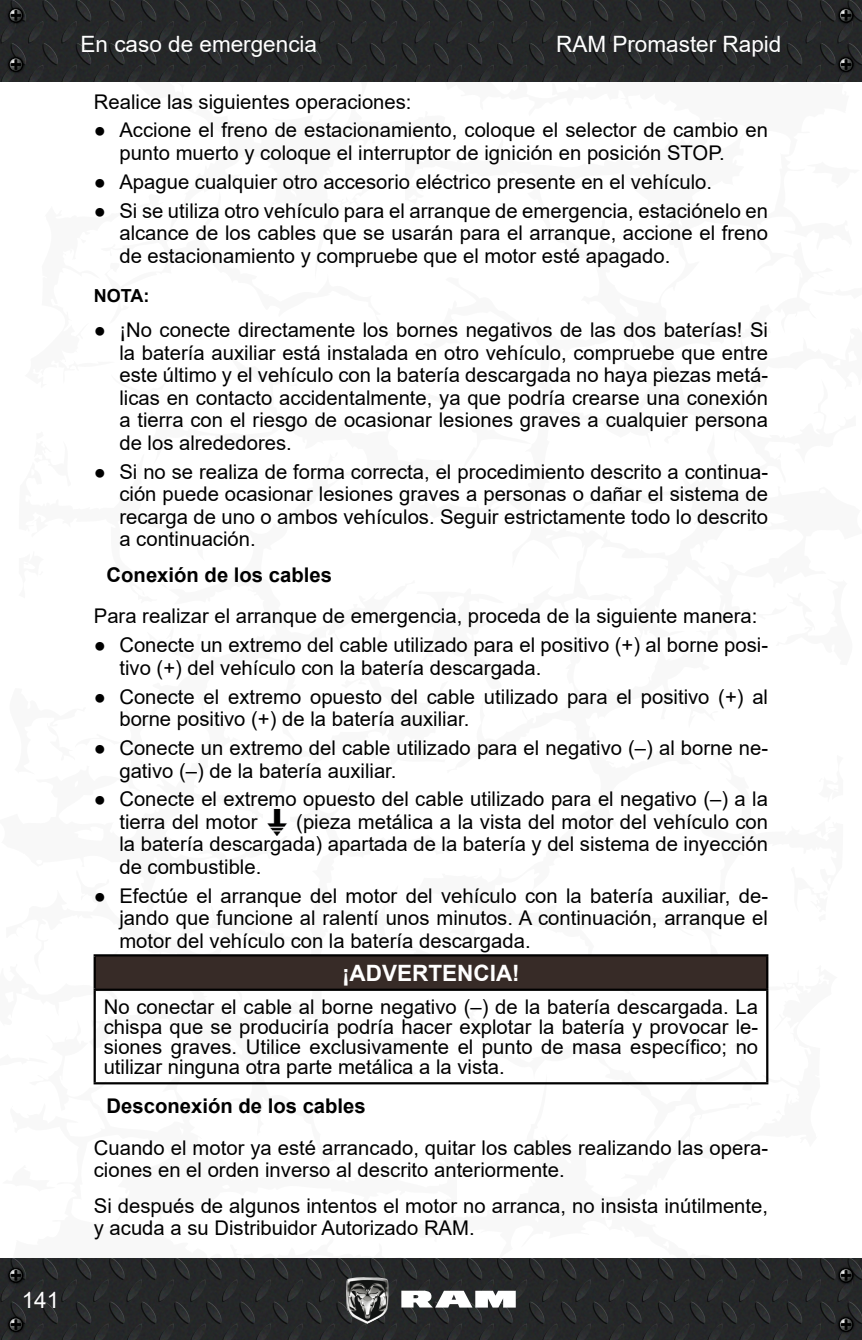
<style>
.page{position:relative;width:862px;height:1340px;background:#fff}
.page>*{position:absolute;margin:0;border:0;box-sizing:border-box;transform-origin:0 0}
.t1{font:22.5px "Arial";color:#fff}
.Adver_Preca_Título{font:700 22.5px "Arial";color:#fff}
.Adver_Preca_Texto{font:20.25px/22.5px "Arial";color:#000;text-align:justify}
._4_Normal{font:20.25px/22.5px "Arial";color:#000}
._3_Tercer_sub{font:700 20.25px "Arial";color:#000}
._6_NOTA{font:700 18px "Arial";color:#000}
</style>
<div class="page">
<svg style="left:861px;top:39px;width:1px;height:1259px"></svg>
<img style="left:0;top:0;width:861px;height:81px">
<img style="left:0;top:1258px;width:861px;height:81px">
<svg style="left:401px;top:1290px;width:114px;height:17px"></svg>
<img style="left:346px;top:1276px;width:42px;height:47px">
<img style="left:5px;top:4px;width:22px;height:22px">
<svg style="left:8px;top:8px;width:16px;height:15px"></svg>
<img style="left:5px;top:1264px;width:22px;height:22px">
<svg style="left:8px;top:1267px;width:16px;height:15px"></svg>
<img style="left:834px;top:4px;width:22px;height:22px">
<svg style="left:837px;top:8px;width:16px;height:15px"></svg>
<img style="left:834px;top:1264px;width:22px;height:22px">
<svg style="left:837px;top:1267px;width:16px;height:15px"></svg>
<img style="left:5px;top:53px;width:22px;height:23px">
<svg style="left:8px;top:57px;width:16px;height:15px"></svg>
<img style="left:5px;top:1313px;width:22px;height:22px">
<svg style="left:8px;top:1316px;width:16px;height:15px"></svg>
<img style="left:834px;top:53px;width:22px;height:23px">
<svg style="left:837px;top:57px;width:16px;height:15px"></svg>
<img style="left:834px;top:1313px;width:22px;height:22px">
<svg style="left:837px;top:1316px;width:16px;height:15px"></svg>
<img style="left:267px;top:809px;width:20px;height:26px">
<div style="left:95px;top:955px;width:671px;height:34px;background:#372b27"></div>
<hr style="left:93px;top:954px;width:675px;height:2px;background:#000">
<hr style="left:93px;top:956px;width:3px;height:32px;background:#000">
<hr style="left:765px;top:956px;width:3px;height:32px;background:#000">
<hr style="left:93px;top:988px;width:675px;height:2px;background:#000">
<hr style="left:93px;top:990px;width:3px;height:92px;background:#000">
<hr style="left:765px;top:990px;width:3px;height:92px;background:#000">
<hr style="left:93px;top:1082px;width:675px;height:2px;background:#000">
<p class="t1" style="left:22px;top:1284px;width:39px">141</p>
<p class="t1" style="left:80px;top:29px;width:238px">En caso de emergencia</p>
<p class="t1" style="left:556px;top:29px;width:227px">RAM Promaster Rapid</p>
<p class="_4_Normal" style="left:94px;top:90px;width:319px">Realice las siguientes operaciones:</p>
<p class="Adver_Preca_Texto" style="left:119px;top:119px;width:649px;text-indent:-26px">● Accione el freno de estacionamiento, coloque el selector de cambio en punto muerto y coloque el interruptor de ignición en posición STOP.</p>
<p class="Adver_Preca_Texto" style="left:94px;top:170px;width:619px">● Apague cualquier otro accesorio eléctrico presente en el vehículo.</p>
<p class="Adver_Preca_Texto" style="left:119px;top:199px;width:649px;text-indent:-26px">● Si se utiliza otro vehículo para el arranque de emergencia, estaciónelo en alcance de los cables que se usarán para el arranque, accione el freno de estacionamiento y compruebe que el motor esté apagado.</p>
<p class="_6_NOTA" style="left:94px;top:283px;width:57px">NOTA:</p>
<p class="Adver_Preca_Texto" style="left:119px;top:319px;width:649px;text-indent:-26px">● ¡No conecte directamente los bornes negativos de las dos baterías! Si la batería auxiliar está instalada en otro vehículo, compruebe que entre este último y el vehículo con la batería descargada no haya piezas metá&shy;licas en contacto accidentalmente, ya que podría crearse una conexión a tierra con el riesgo de ocasionar lesiones graves a cualquier persona de los alrededores.</p>
<p class="Adver_Preca_Texto" style="left:119px;top:460px;width:649px;text-indent:-26px">● Si no se realiza de forma correcta, el procedimiento descrito a continua&shy;ción puede ocasionar lesiones graves a personas o dañar el sistema de recarga de uno o ambos vehículos. Seguir estrictamente todo lo descrito a continuación.</p>
<p class="_3_Tercer_sub" style="left:107px;top:560px;width:227px">Conexión de los cables</p>
<p class="_4_Normal" style="left:94px;top:605px;width:664px">Para realizar el arranque de emergencia, proceda de la siguiente manera:</p>
<p class="Adver_Preca_Texto" style="left:119px;top:633px;width:649px;text-indent:-26px">● Conecte un extremo del cable utilizado para el positivo (+) al borne posi&shy;tivo (+) del vehículo con la batería descargada.</p>
<p class="Adver_Preca_Texto" style="left:119px;top:685px;width:650px;text-indent:-26px">● Conecte el extremo opuesto del cable utilizado para el positivo (+) al borne positivo (+) de la batería auxiliar.</p>
<p class="Adver_Preca_Texto" style="left:119px;top:736px;width:649px;text-indent:-26px">● Conecte un extremo del cable utilizado para el negativo (–) al borne ne&shy;gativo (–) de la batería auxiliar.</p>
<p class="Adver_Preca_Texto" style="left:119px;top:788px;width:649px;text-indent:-26px">● Conecte el extremo opuesto del cable utilizado para el negativo (–) a la tierra del motor</p>
<p class="Adver_Preca_Texto" style="left:119px;top:810px;width:650px;text-indent:177px">(pieza metálica a la vista del motor del vehículo con la batería descargada) apartada de la batería y del sistema de inyección de combustible.</p>
<p class="Adver_Preca_Texto" style="left:119px;top:884px;width:649px;text-indent:-26px">● Efectúe el arranque del motor del vehículo con la batería auxiliar, de&shy;jando que funcione al ralentí unos minutos. A continuación, arranque el motor del vehículo con la batería descargada.</p>
<p class="Adver_Preca_Título" style="left:342px;top:957px;width:179px">¡ADVERTENCIA!</p>
<p class="Adver_Preca_Texto" style="left:104px;top:996px;width:655px;line-height:20.2px">No conectar el cable al borne negativo (–) de la batería descargada. La chispa que se produciría podría hacer explotar la batería y provocar le&shy;siones graves. Utilice exclusivamente el punto de masa específico; no utilizar ninguna otra parte metálica a la vista.</p>
<p class="_3_Tercer_sub" style="left:107px;top:1091px;width:260px">Desconexión de los cables</p>
<p class="_4_Normal" style="left:94px;top:1136px;width:675px">Cuando el motor ya esté arrancado, quitar los cables realizando las opera&shy;ciones en el orden inverso al descrito anteriormente.</p>
<p class="_4_Normal" style="left:94px;top:1194px;width:675px">Si después de algunos intentos el motor no arranca, no insista inútilmente, y acuda a su Distribuidor Autorizado RAM.</p>
</div>
